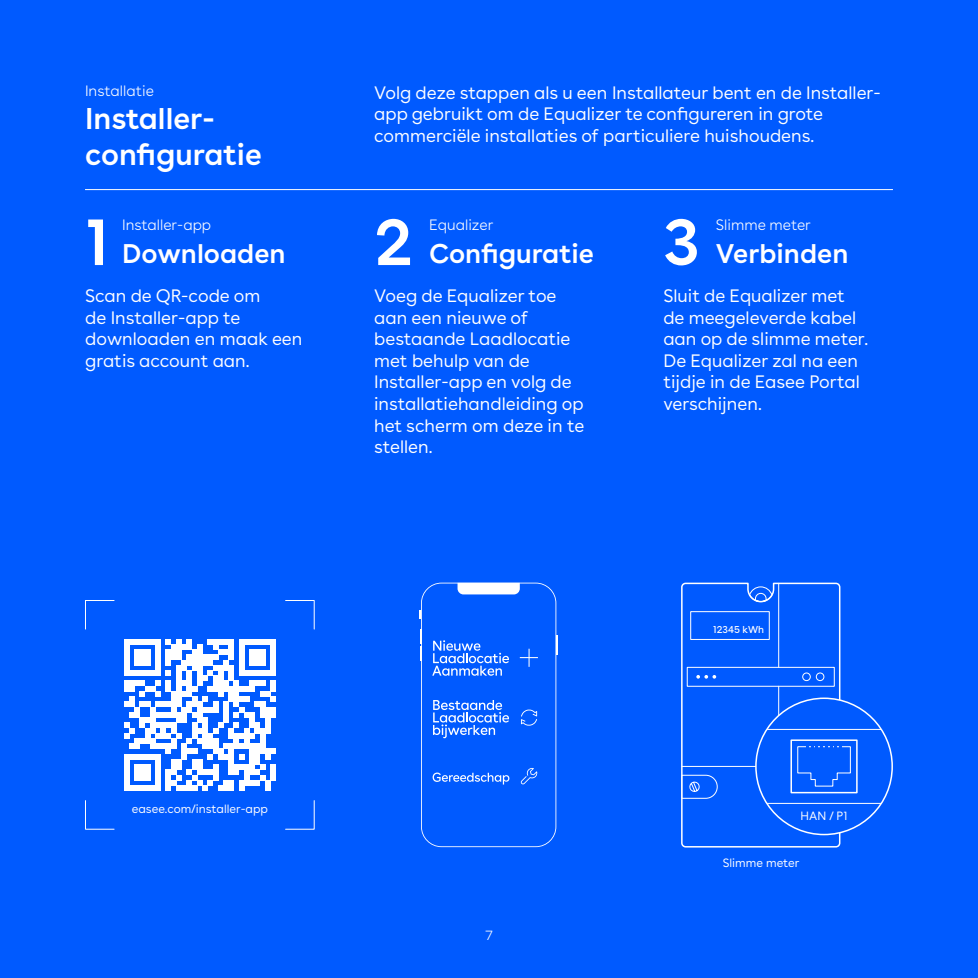
<style>
.page{position:relative;width:978px;height:978px;background:#005aff}
.page>*{position:absolute;margin:0;border:0;box-sizing:border-box;transform-origin:0 0}
.t1{font:600 66px "Buenos Aires";color:#fff}
.t2{font:600 30px/36px "Buenos Aires";color:#fff}
.t3{font:600 27px "Buenos Aires";color:#fff}
.t4{font:18px/21.6px "Buenos Aires";color:#fff}
.t5{font:300 15px "Buenos Aires";color:#fff}
.t6{font:300 13.5px "Buenos Aires";color:#fff}
.t7{font:12px "Buenos Aires";color:#fff}
.t8{font:9.9px "Buenos Aires";color:#fff}
</style>
<div class="page">
<hr style="left:85px;top:189px;width:808px;height:1px;background:#fff">
<svg style="left:85px;top:600px;width:30px;height:30px"></svg>
<svg style="left:285px;top:600px;width:30px;height:30px"></svg>
<svg style="left:285px;top:800px;width:30px;height:30px"></svg>
<svg style="left:85px;top:800px;width:30px;height:30px"></svg>
<svg style="left:124px;top:639px;width:152px;height:152px"></svg>
<svg style="left:681px;top:799px;width:160px;height:49px"></svg>
<div style="left:756px;top:698px;width:136px;height:137px;background:#005aff;border-radius:50%"></div>
<hr style="left:763px;top:729px;width:123px;height:1px;background:#fff">
<hr style="left:763px;top:803px;width:123px;height:1px;background:#fff">
<div style="left:790px;top:739px;width:68px;height:54px;background:#005aff;border:2px solid #fff"></div>
<svg style="left:681px;top:582px;width:170px;height:217px"></svg>
<svg style="left:420px;top:583px;width:138px;height:264px"></svg>
<p class="t5" style="left:85px;top:79px;width:70px">Installatie</p>
<h2 class="t2" style="left:85px;top:97px;width:178px">Installer&shy;configuratie</h2>
<p class="t4" style="left:374px;top:80px;width:508px">Volg deze stappen als u een Installateur bent en de Installer&shy;app gebruikt om de Equalizer te configureren in grote commerciële installaties of particuliere huishoudens.</p>
<h1 class="t1" style="left:85px;top:187px;width:26px">1</h1>
<h1 class="t1" style="left:374px;top:187px;width:40px">2</h1>
<p class="t5" style="left:122px;top:213px;width:91px">Installer-app</p>
<h3 class="t3" style="left:122px;top:231px;width:165px">Downloaden</h3>
<h1 class="t1" style="left:663px;top:187px;width:38px">3</h1>
<p class="t5" style="left:429px;top:213px;width:66px">Equalizer</p>
<p class="t5" style="left:716px;top:213px;width:97px">Slimme meter</p>
<h3 class="t3" style="left:429px;top:231px;width:166px">Configuratie</h3>
<h3 class="t3" style="left:716px;top:231px;width:134px">Verbinden</h3>
<p class="t4" style="left:85px;top:283px;width:219px">Scan de QR-code om<br>de Installer-app te downloaden en maak een gratis account aan.</p>
<p class="t4" style="left:663px;top:283px;width:207px">Sluit de Equalizer met de meegeleverde kabel aan op de slimme meter.<br>De Equalizer zal na een tijdje in de Easee Portal verschijnen.</p>
<p class="t4" style="left:374px;top:283px;width:212px">Voeg de Equalizer toe aan een nieuwe of bestaande Laadlocatie met behulp van de<br>Installer-app en volg de installatiehandleiding op het scherm om deze in te stellen.</p>
<p class="t7" style="left:132px;top:799px;width:138px">easee.com/installer-app</p>
<p class="t6" style="left:485px;top:925px;width:9px">7</p>
<p class="t8" style="left:713px;top:621px;width:53px">12345 kWh</p>
<p class="t7" style="left:801px;top:806px;width:48px">HAN / P1</p>
<p class="t7" style="left:723px;top:853px;width:78px">Slimme meter</p>
</div>
